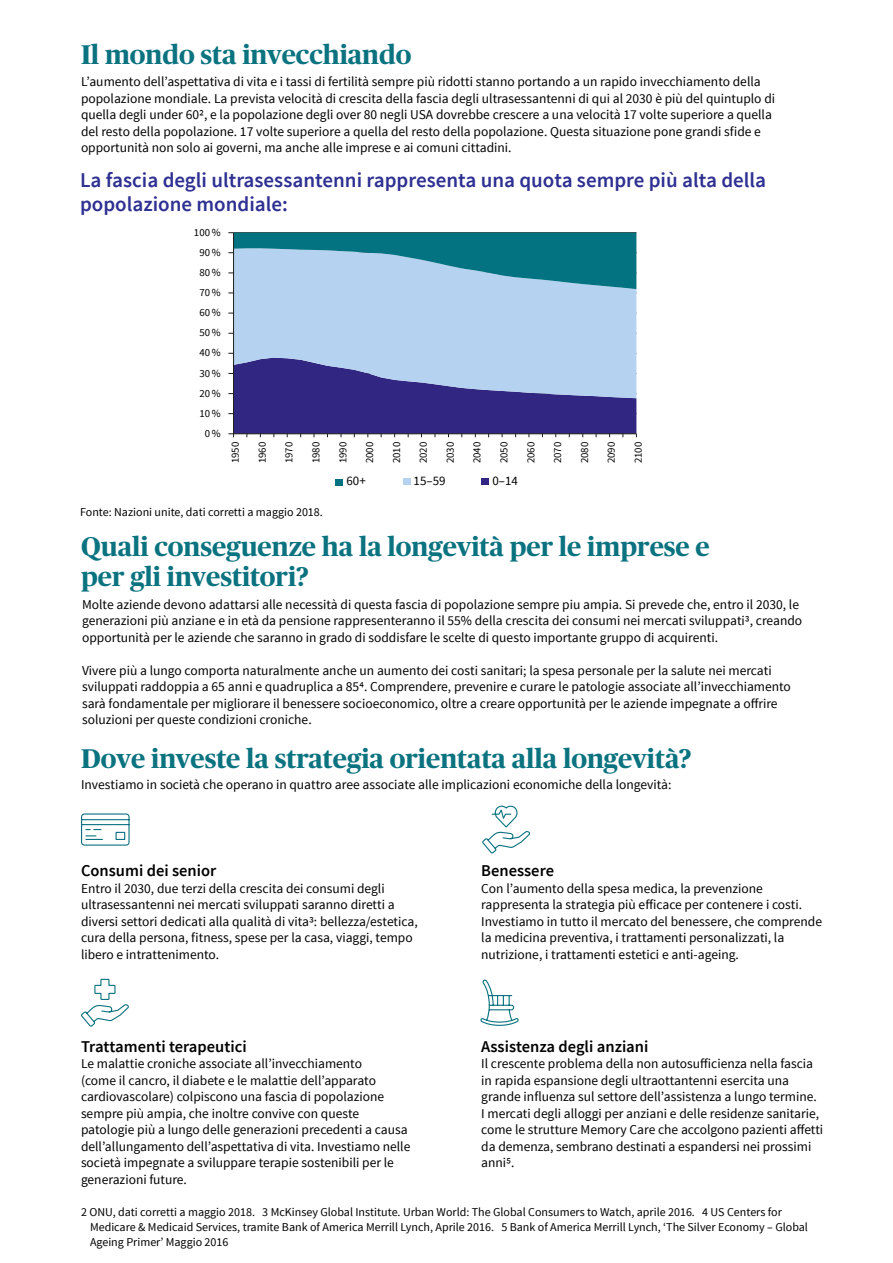
<style>
.page{position:relative;width:893px;height:1263px;background:#fff}
.page>*{position:absolute;margin:0;border:0;box-sizing:border-box;transform-origin:0 0}
.t1{font:700 27px/30px "Publico Headline";color:#0b7380}
.t2{font:600 21px/24px "Source Sans Pro";color:#2e3092}
.t3{font:600 16.5px "Source Sans Pro";color:#000}
.t4{font:13.5px/16.5px "Source Sans Pro";color:#000}
.t5{font:12.9px "Source Sans Pro";color:#000}
.t6{font:12px/15px "Source Sans Pro";color:#000}
.t7{font:10.8px "Source Sans Pro";color:#000}
</style>
<div class="page">
<svg style="left:81px;top:813px;width:49px;height:33px"></svg>
<svg style="left:482px;top:805px;width:48px;height:49px"></svg>
<svg style="left:81px;top:978px;width:48px;height:49px"></svg>
<svg style="left:480px;top:979px;width:39px;height:47px"></svg>
<div style="left:234px;top:294px;width:402px;height:59px;background:#b5d2f0"></div>
<hr style="left:233px;top:233px;width:1px;height:201px;background:#1d1d1b">
<svg style="left:228px;top:232px;width:408px;height:62px"></svg>
<svg style="left:228px;top:353px;width:409px;height:84px"></svg>
<div style="left:336px;top:478px;width:7px;height:7px;background:#037281"></div>
<div style="left:403px;top:478px;width:7px;height:7px;background:#b5d2f0"></div>
<div style="left:482px;top:478px;width:7px;height:7px;background:#312783"></div>
<h1 class="t1" style="left:81px;top:38px;width:332px">Il mondo sta invecchiando</h1>
<p class="t4" style="left:81px;top:74px;width:696px">L’aumento dell’aspettativa di vita e i tassi di fertilità sempre più ridotti stanno portando a un rapido invecchiamento della popolazione mondiale. La prevista velocità di crescita della fascia degli ultrasessantenni di qui al 2030 è più del quintuplo di quella degli under 602, e la popolazione degli over 80 negli USA dovrebbe crescere a una velocità 17 volte superiore a quella del resto della popolazione. 17 volte superiore a quella del resto della popolazione. Questa situazione pone grandi sfide e opportunità non solo ai governi, ma anche alle imprese e ai comuni cittadini.</p>
<h2 class="t2" style="left:80px;top:169px;width:688px">La fascia degli ultrasessantenni rappresenta una quota sempre più alta della popolazione mondiale:</h2>
<p class="t7" style="left:194px;top:225px;width:28px">100 %</p>
<p class="t7" style="left:199px;top:246px;width:23px">90%</p>
<p class="t7" style="left:199px;top:266px;width:23px">80%</p>
<p class="t7" style="left:199px;top:286px;width:23px">70%</p>
<p class="t7" style="left:199px;top:306px;width:23px">60%</p>
<p class="t7" style="left:199px;top:326px;width:23px">50%</p>
<p class="t7" style="left:199px;top:346px;width:23px">40%</p>
<p class="t7" style="left:199px;top:366px;width:23px">30%</p>
<p class="t7" style="left:199px;top:386px;width:23px">20%</p>
<p class="t7" style="left:199px;top:406px;width:23px">10%</p>
<p class="t7" style="left:205px;top:427px;width:17px">0%</p>
<p class="t7" style="left:229px;top:463px;width:23px;rotate:-90deg">1950</p>
<p class="t7" style="left:255px;top:463px;width:23px;rotate:-90deg">1960</p>
<p class="t7" style="left:282px;top:463px;width:23px;rotate:-90deg">1970</p>
<p class="t7" style="left:309px;top:463px;width:23px;rotate:-90deg">1980</p>
<p class="t7" style="left:336px;top:463px;width:23px;rotate:-90deg">1990</p>
<p class="t7" style="left:363px;top:463px;width:23px;rotate:-90deg">2000</p>
<p class="t7" style="left:390px;top:463px;width:23px;rotate:-90deg">2010</p>
<p class="t7" style="left:417px;top:463px;width:23px;rotate:-90deg">2020</p>
<p class="t7" style="left:443px;top:463px;width:23px;rotate:-90deg">2030</p>
<p class="t7" style="left:470px;top:463px;width:23px;rotate:-90deg">2040</p>
<p class="t7" style="left:497px;top:463px;width:23px;rotate:-90deg">2050</p>
<p class="t7" style="left:524px;top:463px;width:23px;rotate:-90deg">2060</p>
<p class="t7" style="left:551px;top:463px;width:23px;rotate:-90deg">2070</p>
<p class="t7" style="left:578px;top:463px;width:23px;rotate:-90deg">2080</p>
<p class="t7" style="left:605px;top:463px;width:23px;rotate:-90deg">2090</p>
<p class="t7" style="left:631px;top:463px;width:23px;rotate:-90deg">2100</p>
<p class="t5" style="left:346px;top:473px;width:21px">60+</p>
<p class="t5" style="left:414px;top:473px;width:34px">15–59</p>
<p class="t5" style="left:492px;top:473px;width:27px">0–14</p>
<p class="t6" style="left:80px;top:505px;width:244px">Fonte: Nazioni unite, dati corretti a maggio 2018.</p>
<h1 class="t1" style="left:81px;top:530px;width:630px">Quali conseguenze ha la longevità per le imprese e per gli investitori?</h1>
<p class="t4" style="left:82px;top:596px;width:722px">Molte aziende devono adattarsi alle necessità di questa fascia di popolazione sempre piu ampia. Si prevede che, entro il 2030, le generazioni più anziane e in età da pensione rappresenteranno il 55% della crescita dei consumi nei mercati sviluppati3, creando opportunità per le aziende che saranno in grado di soddisfare le scelte di questo importante gruppo di acquirenti.</p>
<p class="t4" style="left:82px;top:662px;width:710px">Vivere più a lungo comporta naturalmente anche un aumento dei costi sanitari; la spesa personale per la salute nei mercati sviluppati raddoppia a 65 anni e quadruplica a 854. Comprendere, prevenire e curare le patologie associate all’invecchiamento sarà fondamentale per migliorare il benessere socioeconomico, oltre a creare opportunità per le aziende impegnate a offrire soluzioni per queste condizioni croniche.</p>
<h1 class="t1" style="left:81px;top:742px;width:612px">Dove investe la strategia orientata alla longevità?</h1>
<p class="t4" style="left:81px;top:776px;width:592px">Investiamo in società che operano in quattro aree associate alle implicazioni economiche della longevità:</p>
<p class="t3" style="left:81px;top:860px;width:137px">Consumi dei senior</p>
<p class="t4" style="left:81px;top:880px;width:338px">Entro il 2030, due terzi della crescita dei consumi degli ultrasessantenni nei mercati sviluppati saranno diretti a diversi settori dedicati alla qualità di vita3: bellezza/estetica, cura della persona, fitness, spese per la casa, viaggi, tempo libero e intrattenimento.</p>
<p class="t3" style="left:81px;top:1036px;width:167px">Trattamenti terapeutici</p>
<p class="t4" style="left:81px;top:1055px;width:331px">Le malattie croniche associate all’invecchiamento<br>(come il cancro, il diabete e le malattie dell’apparato cardiovascolare) colpiscono una fascia di popolazione sempre più ampia, che inoltre convive con queste patologie più a lungo delle generazioni precedenti a causa dell’allungamento dell’aspettativa di vita. Investiamo nelle società impegnate a sviluppare terapie sostenibili per le generazioni future.</p>
<p class="t3" style="left:481px;top:860px;width:74px">Benessere</p>
<p class="t4" style="left:481px;top:880px;width:342px">Con l’aumento della spesa medica, la prevenzione rappresenta la strategia più efficace per contenere i costi.<br>Investiamo in tutto il mercato del benessere, che comprende la medicina preventiva, i trattamenti personalizzati, la nutrizione, i trattamenti estetici e anti-ageing.</p>
<p class="t3" style="left:481px;top:1036px;width:169px">Assistenza degli anziani</p>
<p class="t4" style="left:481px;top:1055px;width:344px">Il crescente problema della non autosufficienza nella fascia in rapida espansione degli ultraottantenni esercita una grande influenza sul settore dell’assistenza a lungo termine.<br>I mercati degli alloggi per anziani e delle residenze sanitarie, come le strutture Memory Care che accolgono pazienti affetti da demenza, sembrano destinati a espandersi nei prossimi anni5.</p>
<p class="t6" style="left:90px;top:1204px;width:719px;text-indent:-9px">2 ONU, dati corretti a maggio 2018. 3 McKinsey Global Institute. Urban World: The Global Consumers to Watch, aprile 2016. 4 US Centers for<br>Medicare &amp; Medicaid Services, tramite Bank of America Merrill Lynch, Aprile 2016. 5 Bank of America Merrill Lynch, ‘The Silver Economy – Global<br>Ageing Primer’ Maggio 2016</p>
</div>
